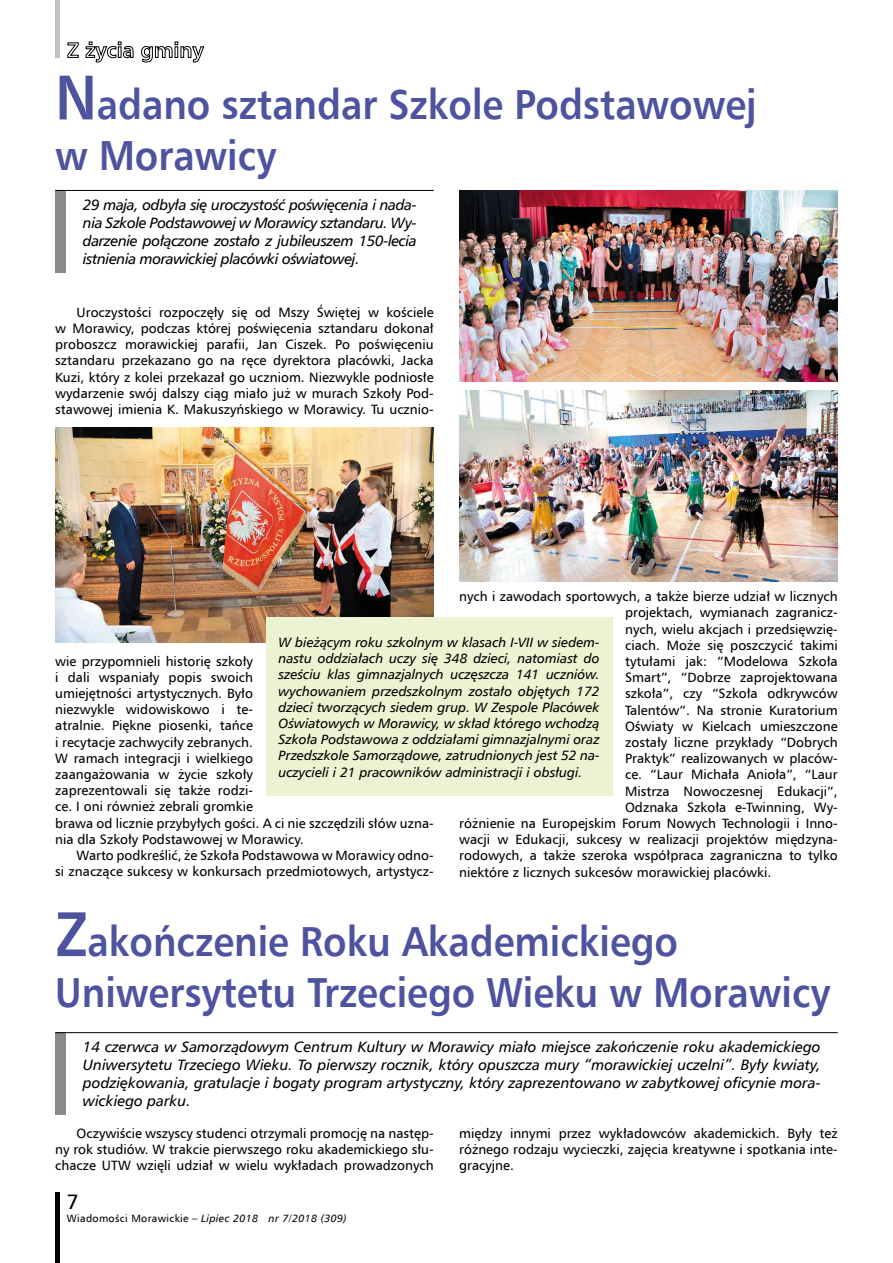
<style>
.page{position:relative;width:893px;height:1263px;background:#fff}
.page>*{position:absolute;margin:0;border:0;box-sizing:border-box;transform-origin:0 0}
.t1{font:700 42px/50.4px "Humnst 777 EU";color:#4e539f;scale:.9 1}
.t2{font:21px "Humnst 777 EU";color:#000}
.t3{font:italic 15px/18px "Humnst 777 EU";letter-spacing:-.015em;color:#000;text-align:justify}
.t4{font:13.5px/16.2px "Humnst 777 EU";color:#000;text-align:justify}
.t5{font:italic 13.5px/16.2px "Humnst 777 EU";color:#000;text-align:justify}
.t6{font:italic 10.5px "Humnst 777 EU";letter-spacing:.03em;color:#000}
.s1{font-size:63px}
.s2{font-style:normal}
</style>
<div class="page">
<div style="left:55px;top:0;width:5px;height:57px;background:#c2c2c2"></div>
<svg style="left:68px;top:43px;width:10px;height:15px"></svg>
<svg style="left:86px;top:42px;width:47px;height:20px"></svg>
<svg style="left:141px;top:42px;width:63px;height:20px"></svg>
<div style="left:55px;top:1193px;width:5px;height:70px;background:#000"></div>
<img style="left:55px;top:428px;width:379px;height:215px">
<div style="left:55px;top:190px;width:11px;height:83px;background:#898989"></div>
<hr style="left:66px;top:190px;width:368px;height:1px;background:#000">
<div style="left:266px;top:618px;width:346px;height:178px;background:#ecf3d2"></div>
<img style="left:459px;top:390px;width:379px;height:192px">
<img style="left:459px;top:190px;width:379px;height:191px">
<div style="left:55px;top:1033px;width:11px;height:82px;background:#898989"></div>
<hr style="left:66px;top:1032px;width:772px;height:1px;background:#000">
<h1 class="t1" style="left:55px;top:79px;width:781px"><span class="s1">N</span>adano sztandar Szkole Podstawowej w Morawicy</h1>
<p class="t3" style="left:83px;top:196px;width:335px">29 maja, odbyła się uroczystość poświęcenia i nada&shy;nia Szkole Podstawowej w Morawicy sztandaru. Wy&shy;darzenie połączone zostało z jubileuszem 150-lecia istnienia morawickiej placówki oświatowej.</p>
<p class="t4" style="left:55px;top:304px;width:380px;text-indent:21px">Uroczystości rozpoczęły się od Mszy Świętej w kościele w Morawicy, podczas której poświęcenia sztandaru dokonał proboszcz morawickiej parafii, Jan Ciszek. Po poświęceniu sztandaru przekazano go na ręce dyrektora placówki, Jacka Kuzi, który z kolei przekazał go uczniom. Niezwykle podniosłe wydarzenie swój dalszy ciąg miało już w murach Szkoły Pod&shy;stawowej imienia K. Makuszyńskiego w Morawicy. Tu ucznio-</p>
<p class="t4" style="left:459px;top:588px;width:380px">nych i zawodach sportowych, a także bierze udział w licznych</p>
<p class="t4" style="left:625px;top:604px;width:214px">projektach, wymianach zagranicz-</p>
<p class="t4" style="left:625px;top:620px;width:214px">nych, wielu akcjach i przedsięwzię-</p>
<p class="t4" style="left:625px;top:637px;width:214px">ciach. Może się poszczycić takimi</p>
<p class="t4" style="left:625px;top:653px;width:214px">tytułami jak: “Modelowa Szkoła</p>
<p class="t4" style="left:625px;top:669px;width:214px">Smart”, “Dobrze zaprojektowana</p>
<p class="t4" style="left:625px;top:685px;width:214px">szkoła”, czy “Szkoła odkrywców</p>
<p class="t4" style="left:625px;top:701px;width:214px">Talentów”. Na stronie Kuratorium</p>
<p class="t4" style="left:625px;top:718px;width:214px">Oświaty w Kielcach umieszczone</p>
<p class="t4" style="left:625px;top:734px;width:214px">zostały liczne przykłady “Dobrych</p>
<p class="t4" style="left:625px;top:750px;width:214px">Praktyk” realizowanych w placów-</p>
<p class="t4" style="left:625px;top:766px;width:214px">ce. “Laur Michała Anioła”, “Laur</p>
<p class="t4" style="left:625px;top:782px;width:214px">Mistrza Nowoczesnej Edukacji”,</p>
<p class="t4" style="left:625px;top:799px;width:214px">Odznaka Szkoła e-Twinning, Wy-</p>
<p class="t4" style="left:459px;top:815px;width:380px">różnienie na Europejskim Forum Nowych Technologii i Inno-</p>
<p class="t4" style="left:459px;top:831px;width:380px">wacji w Edukacji, sukcesy w realizacji projektów międzyna-</p>
<p class="t4" style="left:459px;top:847px;width:380px">rodowych, a także szeroka współpraca zagraniczna to tylko</p>
<p class="t4" style="left:459px;top:863px;width:314px">niektóre z licznych sukcesów morawickiej placówki.</p>
<p class="t5" style="left:279px;top:634px;width:323px">W bieżącym roku szkolnym w klasach I-VII w siedem&shy;nastu oddziałach uczy się 348 dzieci, natomiast do sześciu klas gimnazjalnych uczęszcza 141 uczniów. wychowaniem przedszkolnym zostało objętych 172 dzieci tworzących siedem grup. W Zespole Placówek Oświatowych w Morawicy, w skład którego wchodzą Szkoła Podstawowa z oddziałami gimnazjalnymi oraz Przedszkole Samorządowe, zatrudnionych jest 52 na&shy;uczycieli i 21 pracowników administracji i obsługi.</p>
<p class="t4" style="left:55px;top:652px;width:380px;text-align:left">wie przypomnieli historię szkoły<br>i dali wspaniały popis swoich<br>umiejętności artystycznych. Było<br>niezwykle widowiskowo i te-<br>atralnie. Piękne piosenki, tańce<br>i recytacje zachwyciły zebranych.<br>W ramach integracji i wielkiego<br>zaangażowania w życie szkoły<br>zaprezentowali się także rodzi-<br>ce. I oni również zebrali gromkie<br>brawa od licznie przybyłych gości. A ci nie szczędzili słów uzna&shy;nia dla Szkoły Podstawowej w Morawicy.</p>
<p class="t4" style="left:55px;top:847px;width:380px;text-align:right">Warto podkreślić, że Szkoła Podstawowa w Morawicy odno-<br>si znaczące sukcesy w konkursach przedmiotowych, artystycz-</p>
<h1 class="t1" style="left:55px;top:916px;width:863px"><span class="s1">Z</span>akończenie Roku Akademickiego<br>Uniwersytetu Trzeciego Wieku w Morawicy</h1>
<p class="t3" style="left:83px;top:1038px;width:739px">14 czerwca w Samorządowym Centrum Kultury w Morawicy miało miejsce zakończenie roku akademickiego Uniwersytetu Trzeciego Wieku. To pierwszy rocznik, który opuszcza mury “morawickiej uczelni”. Były kwiaty, podziękowania, gratulacje i bogaty program artystyczny, który zaprezentowano w zabytkowej oficynie mora&shy;wickiego parku.</p>
<p class="t4" style="left:459px;top:1125px;width:380px">między innymi przez wykładowców akademickich. Były też różnego rodzaju wycieczki, zajęcia kreatywne i spotkania inte&shy;gracyjne.</p>
<p class="t4" style="left:55px;top:1125px;width:380px;text-indent:21px">Oczywiście wszyscy studenci otrzymali promocję na następ&shy;ny rok studiów. W trakcie pierwszego roku akademickiego słu&shy;chacze UTW wzięli udział w wielu wykładach prowadzonych</p>
<h2 class="t2" style="left:67px;top:1189px;width:14px">7</h2>
<p class="t6" style="left:67px;top:1212px;width:281px"><span class="s2">Wiadomości Morawickie –</span> Lipiec 2018 nr 7/2018 (309)</p>
</div>
